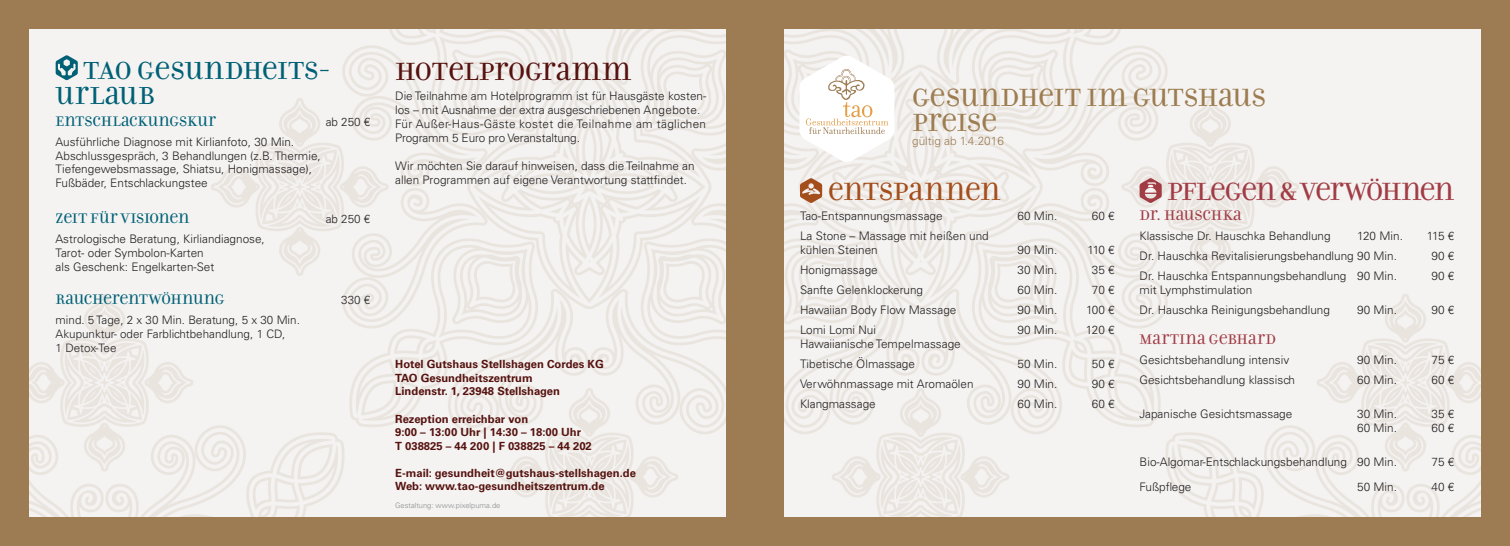
<style>
.page{position:relative;width:1510px;height:546px;background:#fff}
.page>*{position:absolute;margin:0;border:0;box-sizing:border-box;transform-origin:0 0}
.t1{font:26.75px/25px "Filosofia Unicase OT";letter-spacing:-.01em;color:#9d7d50}
.t2{font:26.75px "Filosofia Unicase OT";letter-spacing:-.05em;color:#a13c45}
.t3{font:26.75px "Filosofia Unicase OT";color:#56120f}
.t4{font:26.75px "Filosofia Unicase OT";letter-spacing:-.02em;color:#a44e1b}
.t5{font:26.5px/24.8px "Filosofia Unicase OT";letter-spacing:.015em;color:#006075}
.t6{font:15px "Filosofia Unicase OT";letter-spacing:.005em;color:#a13c45}
.t7{font:14.88px "Filosofia Unicase OT";letter-spacing:-.015em;color:#006075}
.t8{font:14.88px "Filosofia Unicase OT";letter-spacing:.01em;color:#006075}
.t9{font:300 11.75px/13.8px "Univers LT Std";color:#231f20}
.t10{font:300 11.75px "Univers LT Std";color:#9d7c54}
.t11{font:300 11.62px/13.6px "Univers LT Std";color:#231f20}
.t12{font:700 11.25px/13.5px "Univers LT Std";color:#56120f}
.t13{font:300 7.5px "Univers LT Std";color:#8a8c8e}
.s1{font-size:11.75px}
</style>
<div class="page">
<img style="left:783px;top:28px;width:698px;height:489px">
<svg style="left:799px;top:56px;width:95px;height:106px"></svg>
<svg style="left:28px;top:28px;width:698px;height:489px;fill:#f4f3f2"></svg>
<svg style="left:800px;top:178px;width:22px;height:25px"></svg>
<svg style="left:1139px;top:178px;width:22px;height:25px"></svg>
<svg style="left:56px;top:55px;width:22px;height:25px"></svg>
<div style="left:1481px;top:0;width:28px;height:546px;background:#9d7c54"></div>
<div style="left:0;top:0;width:1509px;height:28px;background:#9d7c54"></div>
<div style="left:0;top:517px;width:1509px;height:29px;background:#9d7c54"></div>
<div style="left:755px;top:0;width:28px;height:546px;background:#9d7c54"></div>
<div style="left:726px;top:0;width:29px;height:546px;background:#9d7c54"></div>
<div style="left:0;top:0;width:28px;height:546px;background:#9d7c54"></div>
<h2 class="t5" style="left:56px;top:58px;width:276px;text-indent:28px">TAO GESUNDHEITS-<br>URLAUB</h2>
<p class="t8" style="left:56px;top:113px;width:162px">ENTSCHLACKUNGSKUR</p>
<p class="t11" style="left:326px;top:115px;width:46px">ab 250 <span class="s1">€</span></p>
<p class="t9" style="left:56px;top:135px;width:267px">Ausführliche Diagnose mit Kirlianfoto, 30 Min.<br>Abschlussgespräch, 3 Behandlungen (z.B. Thermie, Tiefengewebsmassage, Shiatsu, Honigmassage), Fußbäder, Entschlackungstee</p>
<p class="t7" style="left:56px;top:210px;width:135px">ZEIT FÜR VISIONEN</p>
<p class="t11" style="left:326px;top:212px;width:46px">ab 250 <span class="s1">€</span></p>
<p class="t9" style="left:56px;top:232px;width:211px">Astrologische Beratung, Kirliandiagnose,<br>Tarot- oder Symbolon-Karten<br>als Geschenk: Engelkarten-Set</p>
<p class="t7" style="left:56px;top:291px;width:170px">RAUCHERENTWÖHNUNG</p>
<p class="t11" style="left:341px;top:293px;width:31px">330 <span class="s1">€</span></p>
<p class="t11" style="left:56px;top:313px;width:246px">mind. 5 Tage, 2 x 30 Min. Beratung, 5 x 30 Min.<br>Akupunktur- oder Farblichtbehandlung, 1 CD,<br>1 Detox-Tee</p>
<h1 class="t3" style="left:395px;top:57px;width:237px">HOTELPROGRAMM</h1>
<p class="t9" style="left:395px;top:88px;width:313px;line-height:14.1px">Die Teilnahme am Hotelprogramm ist für Hausgäste kosten‑ los – mit Ausnahme der extra ausgeschriebenen Angebote.<br>Für Außer-Haus-Gäste kostet die Teilnahme am täglichen Programm 5 Euro pro Veranstaltung.</p>
<p class="t9" style="left:395px;top:159px;width:301px;line-height:14.1px">Wir möchten Sie darauf hinweisen, dass die Teilnahme an allen Programmen auf eigene Verantwortung stattfindet.</p>
<p class="t12" style="left:395px;top:358px;width:210px">Hotel Gutshaus Stellshagen Cordes KG<br>TAO Gesundheitszentrum<br>Lindenstr. 1, 23948 Stellshagen</p>
<p class="t12" style="left:395px;top:412px;width:198px">Rezeption erreichbar von<br>9:00 – 13:00 Uhr | 14:30 – 18:00 Uhr<br>T 038825 – 44 200 | F 038825 – 44 202</p>
<p class="t12" style="left:395px;top:466px;width:242px">E-mail: gesundheit@gutshaus-stellshagen.de<br>Web: www.tao-gesundheitszentrum.de</p>
<p class="t13" style="left:395px;top:501px;width:107px">Gestaltung: www.pixelpuma.de</p>
<h1 class="t1" style="left:912px;top:85px;width:355px">GESUNDHEIT IM GUTSHAUS<br>PREISE</h1>
<p class="t10" style="left:912px;top:134px;width:93px">gültig ab 1.4.2016</p>
<h1 class="t4" style="left:828px;top:177px;width:174px">ENTSPANNEN</h1>
<p class="t9" style="left:800px;top:209px;width:144px">Tao‑Entspannungsmassage</p>
<p class="t9" style="left:1017px;top:209px;width:41px">60 Min.</p>
<p class="t9" style="left:1092px;top:209px;width:24px">60 €</p>
<p class="t9" style="left:800px;top:229px;width:190px">La Stone – Massage mit heißen und kühlen Steinen</p>
<p class="t9" style="left:1017px;top:243px;width:41px">90 Min.</p>
<p class="t9" style="left:1087px;top:243px;width:29px">110 €</p>
<p class="t9" style="left:800px;top:263px;width:79px">Honigmassage</p>
<p class="t9" style="left:1017px;top:263px;width:41px">30 Min.</p>
<p class="t9" style="left:1092px;top:263px;width:24px">35 €</p>
<p class="t9" style="left:800px;top:283px;width:125px">Sanfte Gelenklockerung</p>
<p class="t9" style="left:1017px;top:283px;width:41px">60 Min.</p>
<p class="t9" style="left:1092px;top:283px;width:24px">70 €</p>
<p class="t9" style="left:800px;top:303px;width:158px">Hawaiian Body Flow Massage</p>
<p class="t9" style="left:1017px;top:303px;width:41px">90 Min.</p>
<p class="t9" style="left:1086px;top:303px;width:30px">100 €</p>
<p class="t9" style="left:800px;top:323px;width:77px">Lomi Lomi Nui</p>
<p class="t9" style="left:1017px;top:323px;width:41px">90 Min.</p>
<p class="t9" style="left:1086px;top:323px;width:30px">120 €</p>
<p class="t9" style="left:800px;top:334px;width:162px;line-height:20px">Hawaiianische Tempelmassage<br>Tibetische Ölmassage</p>
<p class="t9" style="left:1017px;top:357px;width:41px">50 Min.</p>
<p class="t9" style="left:1092px;top:357px;width:24px">50 €</p>
<p class="t9" style="left:800px;top:377px;width:175px">Verwöhnmassage mit Aromaölen</p>
<p class="t9" style="left:1017px;top:377px;width:41px">90 Min.</p>
<p class="t9" style="left:1092px;top:377px;width:24px">90 €</p>
<p class="t9" style="left:800px;top:397px;width:77px">Klangmassage</p>
<p class="t9" style="left:1017px;top:397px;width:41px">60 Min.</p>
<p class="t9" style="left:1092px;top:397px;width:24px">60 €</p>
<h1 class="t2" style="left:1167px;top:177px;width:288px">PFLEGEN &amp; VERWÖHNEN</h1>
<p class="t6" style="left:1139px;top:207px;width:104px">DR. HAUSCHKA</p>
<p class="t9" style="left:1139px;top:229px;width:192px">Klassische Dr. Hauschka Behandlung</p>
<p class="t9" style="left:1357px;top:229px;width:47px">120 Min.</p>
<p class="t9" style="left:1426px;top:229px;width:29px">115 €</p>
<p class="t9" style="left:1139px;top:249px;width:259px">Dr. Hauschka Revitalisierungsbehandlung 90 Min.</p>
<p class="t9" style="left:1431px;top:249px;width:24px">90 €</p>
<p class="t9" style="left:1139px;top:269px;width:259px">Dr. Hauschka Entspannungsbehandlung 90 Min.</p>
<p class="t9" style="left:1431px;top:269px;width:24px">90 €</p>
<p class="t9" style="left:1139px;top:280px;width:192px;line-height:20px">mit Lymphstimulation<br>Dr. Hauschka Reinigungsbehandlung</p>
<p class="t9" style="left:1357px;top:303px;width:41px">90 Min.</p>
<p class="t9" style="left:1431px;top:303px;width:24px">90 €</p>
<p class="t6" style="left:1139px;top:331px;width:138px">MARTINA GEBHARD</p>
<p class="t9" style="left:1139px;top:353px;width:151px">Gesichtsbehandlung intensiv</p>
<p class="t9" style="left:1357px;top:353px;width:41px">90 Min.</p>
<p class="t9" style="left:1431px;top:353px;width:24px">75 €</p>
<p class="t9" style="left:1139px;top:373px;width:157px">Gesichtsbehandlung klassisch</p>
<p class="t9" style="left:1357px;top:373px;width:41px">60 Min.</p>
<p class="t9" style="left:1431px;top:373px;width:24px">60 €</p>
<p class="t9" style="left:1139px;top:407px;width:154px">Japanische Gesichtsmassage</p>
<p class="t9" style="left:1357px;top:407px;width:41px">30 Min.</p>
<p class="t9" style="left:1431px;top:407px;width:24px">35 €</p>
<p class="t9" style="left:1357px;top:421px;width:41px">60 Min.</p>
<p class="t9" style="left:1431px;top:421px;width:24px">60 €</p>
<p class="t9" style="left:1139px;top:454px;width:259px">Bio--Algomar-Entschlackungsbehandlung 90 Min.</p>
<p class="t9" style="left:1431px;top:454px;width:24px">75 €</p>
<p class="t9" style="left:1139px;top:479px;width:53px">Fußpflege</p>
<p class="t9" style="left:1357px;top:479px;width:41px">50 Min.</p>
<p class="t9" style="left:1431px;top:479px;width:24px">40 €</p>
</div>
